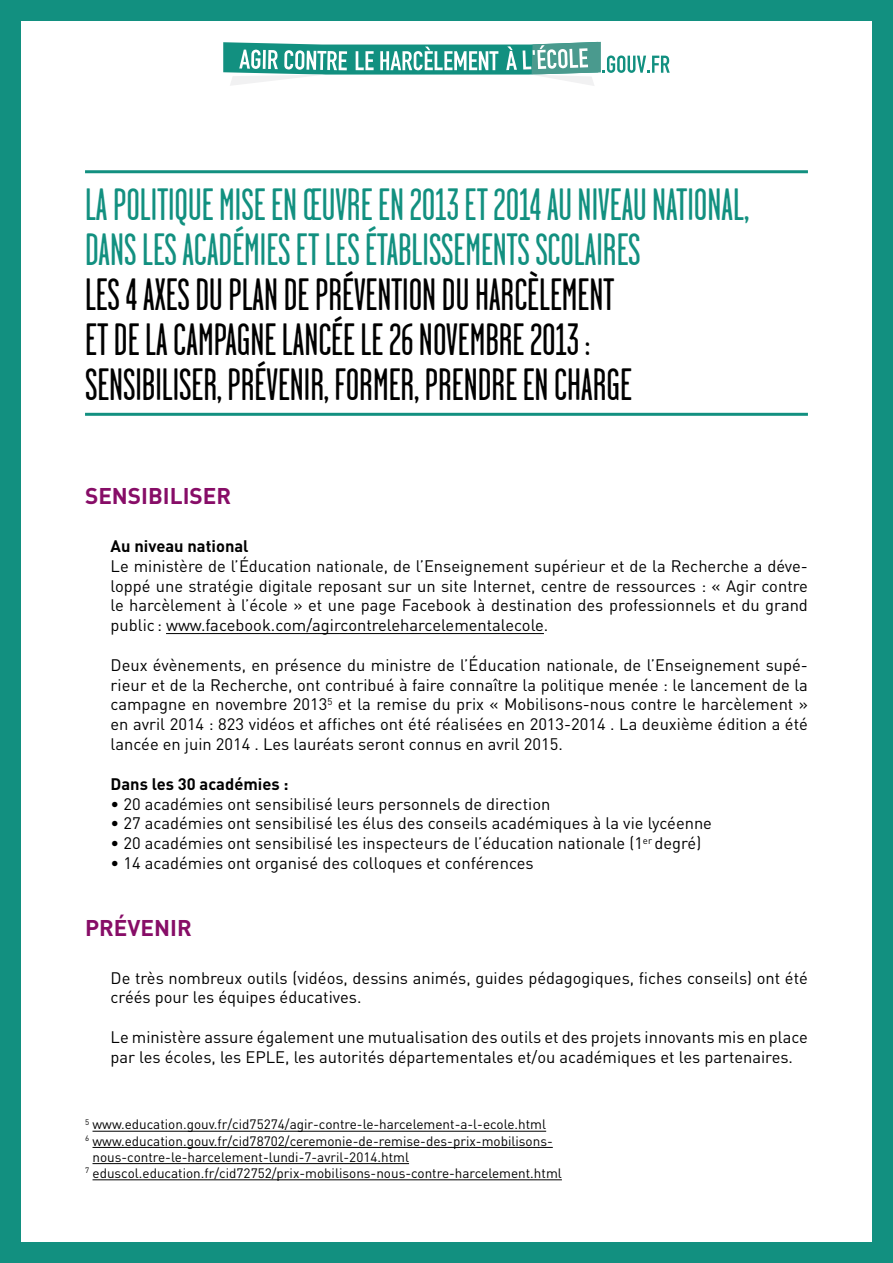
<style>
.page{position:relative;width:893px;height:1263px;background:#129080}
.page>*{position:absolute;margin:0;border:0;box-sizing:border-box;transform-origin:0 0}
.t1{font:45px "Garage Gothic";color:#000}
.t2{font:45px/45px "Garage Gothic";color:#129080}
.t3{font:700 22.5px "DIN";color:#870d67}
.t4{font:16.5px/19.8px "DIN";color:#000;text-align:justify}
.t5{font:700 16.5px "DIN";color:#000}
.t6{font:13.5px "DIN";color:#000}
</style>
<div class="page">
<div style="left:21px;top:21px;width:851px;height:1221px;background:#fff"></div>
<svg style="left:223px;top:42px;width:447px;height:44px"></svg>
<hr style="left:85px;top:170px;width:723px;height:3px;background:#129080">
<hr style="left:85px;top:413px;width:723px;height:3px;background:#129080">
<hr style="left:166px;top:633px;width:378px;height:1px;background:#000">
<hr style="left:93px;top:1131px;width:453px;height:1px;background:#000">
<hr style="left:93px;top:1147px;width:460px;height:1px;background:#000">
<hr style="left:93px;top:1163px;width:316px;height:1px;background:#000">
<hr style="left:93px;top:1179px;width:469px;height:1px;background:#000">
<h1 class="t2" style="left:85px;top:183px;width:666px">LA POLITIQUE MISE EN ŒUVRE EN 2013 ET 2014 AU NIVEAU NATIONAL,<br>DANS LES ACADÉMIES ET LES ÉTABLISSEMENTS SCOLAIRES</h1>
<h1 class="t1" style="left:85px;top:271px;width:243px">LES 4 AXES DU PLAN DE PRÉVENTION</h1>
<h1 class="t1" style="left:442px;top:271px;width:47px">DUHARCÈLEMENT</h1>
<h1 class="t1" style="left:85px;top:316px;width:210px">ET DELACAMPAGNELANCÉE</h1>
<h1 class="t1" style="left:361px;top:316px;width:73px">LE 26 NOVEMBRE</h1>
<h1 class="t1" style="left:530px;top:316px;width:62px">2013 :</h1>
<h1 class="t1" style="left:85px;top:361px;width:12px">SENSIBILISER</h1>
<h1 class="t1" style="left:217px;top:361px;width:23px">, PRÉVENIR</h1>
<h1 class="t1" style="left:324px;top:361px;width:307px">, FORMER, PRENDREENCHARGE</h1>
<h2 class="t3" style="left:85px;top:481px;width:27px">Sensibiliser</h2>
<p class="t5" style="left:111px;top:535px;width:140px">Au niveau national</p>
<p class="t4" style="left:111px;top:556px;width:699px">Le ministère de l’Éducation nationale, de l’Enseignement supérieur et de la Recherche a déve&shy;loppé une stratégie digitale reposant sur un site Internet, centre de ressources : « Agir contre le harcèlement à l’école » et une page Facebook à destination des professionnels et du grand public : www.facebook.com/agircontreleharcelementalecole.</p>
<p class="t4" style="left:111px;top:655px;width:699px">Deux évènements, en présence du ministre de l’Éducation nationale, de l’Enseignement supé&shy;rieur et de la Recherche, ont contribué à faire connaître la politique menée : le lancement de la campagne en novembre 2013<sup>5</sup> et la remise du prix « Mobilisons-nous contre le harcèlement » en avril 2014 : 823 vidéos et affiches ont été réalisées en 2013-2014 . La deuxième édition a été lancée en juin 2014 . Les lauréats seront connus en avril 2015.</p>
<p class="t5" style="left:111px;top:773px;width:180px">Dans les 30 académies :</p>
<p class="t4" style="left:111px;top:793px;width:441px">• 20 académies ont sensibilisé leurs personnels de direction</p>
<p class="t4" style="left:111px;top:813px;width:603px">• 27 académies ont sensibilisé les élus des conseils académiques à la vie lycéenne</p>
<p class="t4" style="left:111px;top:833px;width:592px">• 20 académies ont sensibilisé les inspecteurs de l’éducation nationale (1<sup>er</sup> degré)</p>
<p class="t4" style="left:111px;top:853px;width:425px">• 14 académies ont organisé des colloques et conférences</p>
<h2 class="t3" style="left:85px;top:913px;width:28px">Prévenir</h2>
<p class="t4" style="left:111px;top:967px;width:699px">De très nombreux outils (vidéos, dessins animés, guides pédagogiques, fiches conseils) ont été créés pour les équipes éducatives.</p>
<p class="t4" style="left:111px;top:1027px;width:699px">Le ministère assure également une mutualisation des outils et des projets innovants mis en place par les écoles, les EPLE, les autorités départementales et/ou académiques et les partenaires.</p>
<p class="t6" style="left:85px;top:1116px;width:463px"><sup>5</sup> www.education.gouv.fr/cid75274/agir-contre-le-harcelement-a-l-ecole.html</p>
<p class="t6" style="left:85px;top:1132px;width:469px"><sup>6</sup> www.education.gouv.fr/cid78702/ceremonie-de-remise-des-prix-mobilisons-</p>
<p class="t6" style="left:93px;top:1148px;width:318px">nous-contre-le-harcelement-lundi-7-avril-2014.html</p>
<p class="t6" style="left:85px;top:1164px;width:478px"><sup>7</sup> eduscol.education.fr/cid72752/prix-mobilisons-nous-contre-harcelement.html</p>
</div>
